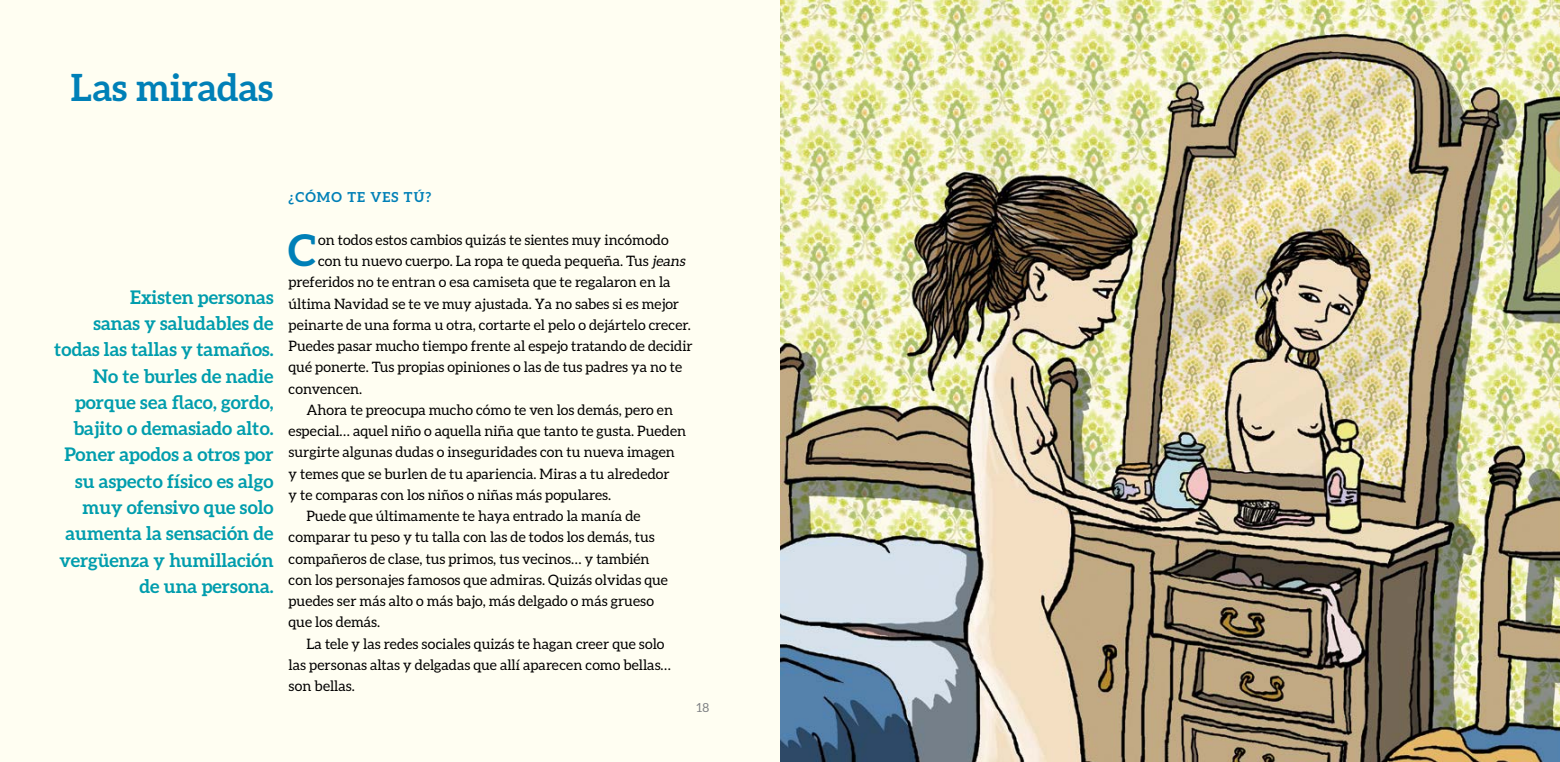
<style>
.page{position:relative;width:1560px;height:762px;background:#fff}
.page>*{position:absolute;margin:0;border:0;box-sizing:border-box;transform-origin:0 0}
.t1{font:700 43.75px "Aleo";color:#0080b7}
.t2{font:700 37.5px "Aleo";color:#0080b7}
.t3{font:700 18.75px/26.2px "Aleo";color:#009dad;text-align:right}
.t4{font:14.38px "Aleo";color:#000}
.t5{font:700 13.75px "Aleo";letter-spacing:.08em;color:#0080b7}
.t6{font:12.5px "Aleo";color:#808285}
.s1{font-style:italic}
</style>
<div class="page">
<div style="left:0;top:0;width:780px;height:762px;background:#fffef2"></div>
<img style="left:780px;top:0;width:779px;height:762px">
<h2 class="t2" style="left:71px;top:66px;width:204px">Las miradas</h2>
<p class="t3" style="left:54px;top:284px;width:221px">Existen personas<br>sanas y saludables de todas las tallas y tamaños.<br>No te burles de nadie porque sea flaco, gordo, bajito o demasiado alto.<br>Poner apodos a otros por su aspecto físico es algo muy ofensivo que solo aumenta la sensación de vergüenza y humillación de una persona.</p>
<p class="t5" style="left:288px;top:190px;width:144px">¿Cómo te ves tú?</p>
<h1 class="t1" style="left:288px;top:225px;width:29px">C</h1>
<p class="t4" style="left:318px;top:232px;width:352px">on todos estos cambios quizás te sientes muy incómodo</p>
<p class="t4" style="left:318px;top:253px;width:371px">con tu nuevo cuerpo. La ropa te queda pequeña. Tus <span class="s1">jeans</span></p>
<p class="t4" style="left:288px;top:274px;width:383px">preferidos no te entran o esa camiseta que te regalaron en la</p>
<p class="t4" style="left:288px;top:295px;width:392px">última Navidad se te ve muy ajustada. Ya no sabes si es mejor</p>
<p class="t4" style="left:288px;top:317px;width:403px">peinarte de una forma u otra, cortarte el pelo o dejártelo crecer.</p>
<p class="t4" style="left:288px;top:338px;width:405px">Puedes pasar mucho tiempo frente al espejo tratando de decidir</p>
<p class="t4" style="left:288px;top:359px;width:395px">qué ponerte. Tus propias opiniones o las de tus padres ya no te</p>
<p class="t4" style="left:288px;top:380px;width:75px">convencen.</p>
<p class="t4" style="left:306px;top:402px;width:368px">Ahora te preocupa mucho cómo te ven los demás, pero en</p>
<p class="t4" style="left:288px;top:423px;width:399px">especial… aquel niño o aquella niña que tanto te gusta. Pueden</p>
<p class="t4" style="left:288px;top:444px;width:387px">surgirte algunas dudas o inseguridades con tu nueva imagen</p>
<p class="t4" style="left:288px;top:465px;width:382px">y temes que se burlen de tu apariencia. Miras a tu alrededor</p>
<p class="t4" style="left:288px;top:487px;width:324px">y te comparas con los niños o niñas más populares.</p>
<p class="t4" style="left:306px;top:508px;width:336px">Puede que últimamente te haya entrado la manía de</p>
<p class="t4" style="left:288px;top:529px;width:367px">comparar tu peso y tu talla con las de todos los demás, tus</p>
<p class="t4" style="left:288px;top:550px;width:362px">compañeros de clase, tus primos, tus vecinos… y también</p>
<p class="t4" style="left:288px;top:572px;width:380px">con los personajes famosos que admiras. Quizás olvidas que</p>
<p class="t4" style="left:288px;top:593px;width:367px">puedes ser más alto o más bajo, más delgado o más grueso</p>
<p class="t4" style="left:288px;top:614px;width:93px">que los demás.</p>
<p class="t4" style="left:306px;top:635px;width:360px">La tele y las redes sociales quizás te hagan creer que solo</p>
<p class="t4" style="left:288px;top:657px;width:384px">las personas altas y delgadas que allí aparecen como bellas…</p>
<p class="t4" style="left:288px;top:678px;width:68px">son bellas.</p>
<p class="t6" style="left:696px;top:700px;width:14px">18</p>
</div>
